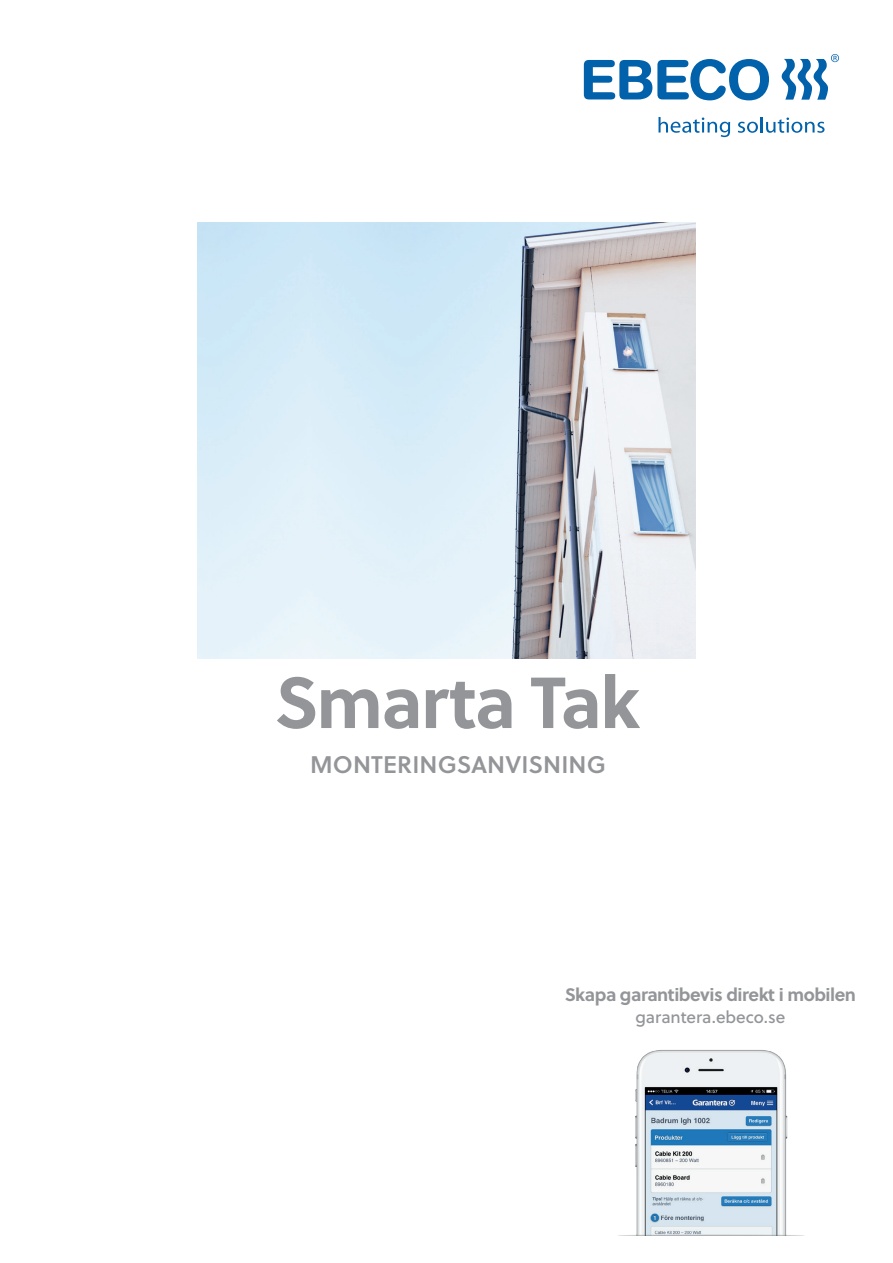
<style>
.page{position:relative;width:893px;height:1263px;background:#fff}
.page>*{position:absolute;margin:0;border:0;box-sizing:border-box;transform-origin:0 0}
.t1{font:700 72px "Soleil";letter-spacing:-.025em;color:#939598}
.t2{font:24px "Soleil Sb";letter-spacing:.005em;color:#939598}
.t3{font:700 18px "Soleil";letter-spacing:-.025em;color:#939598}
.t4{font:16.8px "Soleil Bk";letter-spacing:-.005em;color:#939598}
</style>
<div class="page">
<svg style="left:584px;top:59px;width:185px;height:41px"></svg>
<svg style="left:782px;top:54px;width:57px;height:46px"></svg>
<svg style="left:658px;top:117px;width:72px;height:20px"></svg>
<svg style="left:738px;top:117px;width:86px;height:16px"></svg>
<img style="left:198px;top:223px;width:497px;height:436px">
<img style="left:635px;top:1050px;width:153px;height:185px">
<h1 class="t1" style="left:274px;top:647px;width:367px">Smarta Tak</h1>
<h2 class="t2" style="left:310px;top:746px;width:297px">MONTERINGSANVISNING</h2>
<p class="t3" style="left:565px;top:981px;width:293px">Skapa garantibevis direkt i mobilen</p>
<p class="t4" style="left:635px;top:1004px;width:151px">garantera.ebeco.se</p>
</div>
